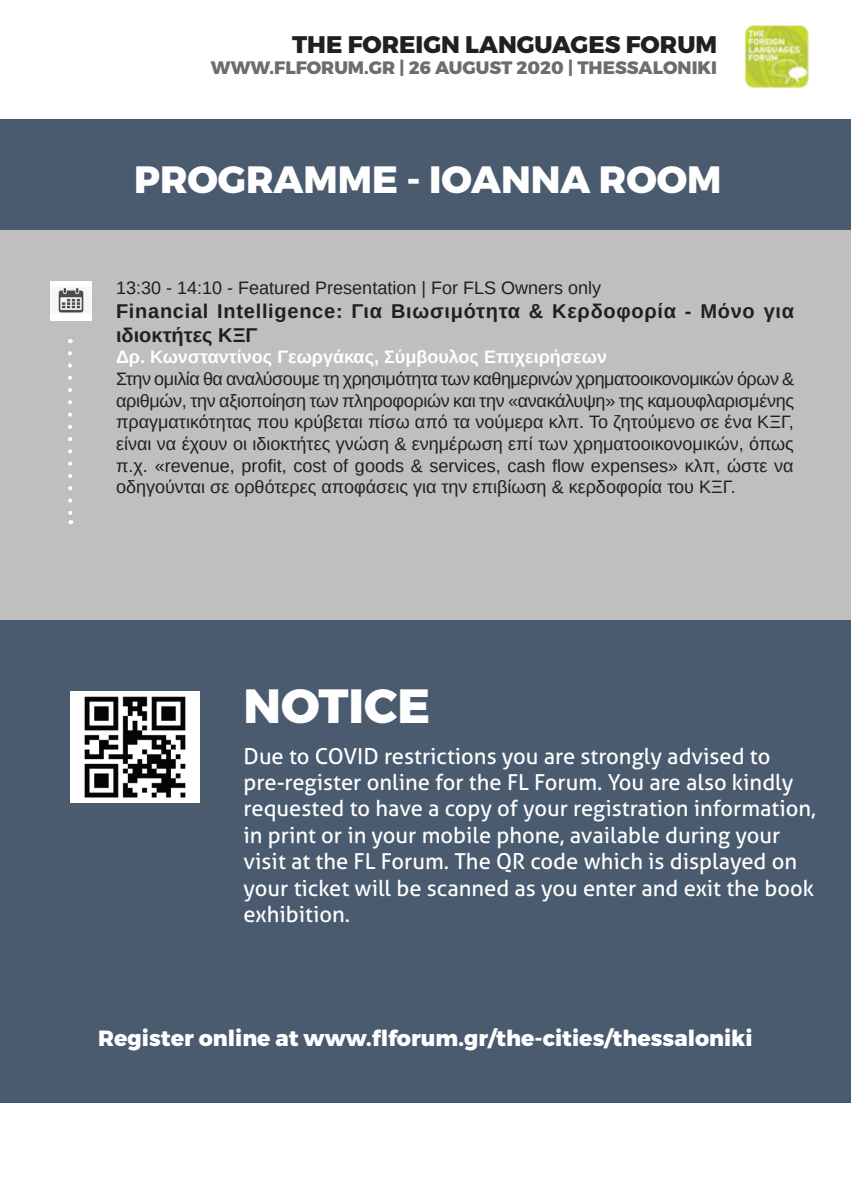
<style>
.page{position:relative;width:851px;height:1191px;background:#fff}
.page>*{position:absolute;margin:0;border:0;box-sizing:border-box;transform-origin:0 0}
.t1{font:800 48px "Montserrat";color:#fff}
.t2{font:800 38px "Montserrat";color:#fff}
.t3{font:800 24px "Montserrat";color:#231f20}
.t4{font:22px/26.4px "Aller";color:#fff}
.t5{font:800 22px "Montserrat";color:#fff}
.t6{font:700 20px/24px "Arimo";letter-spacing:.035em;color:#231f20}
.t7{font:18px/21.6px "Arimo";color:#231f20;text-align:justify}
.t8{font:700 18px "Arimo";color:#fff}
.t9{font:800 18px "Montserrat";color:#6c6d70}
</style>
<div class="page">
<img style="left:744px;top:25px;width:65px;height:63px">
<div style="left:0;top:229px;width:850px;height:391px;background:#c0bfbf"></div>
<div style="left:0;top:119px;width:850px;height:110px;background:#4a5b6f"></div>
<div style="left:0;top:620px;width:850px;height:483px;background:#4a5b6f"></div>
<img style="left:71px;top:692px;width:129px;height:110px">
<div style="left:50px;top:281px;width:42px;height:39px;background:#fff"></div>
<img style="left:50px;top:288px;width:42px;height:25px">
<svg style="left:68px;top:353px;width:4px;height:171px"></svg>
<h3 class="t3" style="left:292px;top:29px;width:426px">THE FOREIGN LANGUAGES FORUM</h3>
<p class="t9" style="left:211px;top:57px;width:507px">WWW.FLFORUM.GR | 26 AUGUST 2020 | THESSALONIKI</p>
<h2 class="t2" style="left:134px;top:156px;width:588px">PROGRAMME - IOANNA ROOM</h2>
<p class="t7" style="left:116px;top:277px;width:486px">13:30 - 14:10 - Featured Presentation | For FLS Owners only</p>
<p class="t6" style="left:116px;top:299px;width:679px">Financial Intelligence: Για Βιωσιμότητα &amp; Κερδοφορία - Μόνο για ιδιοκτήτες ΚΞΓ</p>
<p class="t8" style="left:116px;top:345px;width:492px">Δρ. Κωνσταντίνος Γεωργάκας, Σύμβουλος Επιχειρήσεων</p>
<p class="t7" style="left:116px;top:368px;width:679px">Στην ομιλία θα αναλύσουμε τη χρησιμότητα των καθημερινών χρηματοοικονομικών όρων &amp; αριθμών, την αξιοποίηση των πληροφοριών και την «ανακάλυψη» της καμουφλαρισμένης πραγματικότητας που κρύβεται πίσω από τα νούμερα κλπ. Το ζητούμενο σε ένα ΚΞΓ, είναι να έχουν οι ιδιοκτήτες γνώση &amp; ενημέρωση επί των χρηματοοικονομικών, όπως π.χ. «revenue, profit, cost of goods &amp; services, cash flow expenses» κλπ, ώστε να οδηγούνται σε ορθότερες αποφάσεις για την επιβίωση &amp; κερδοφορία του ΚΞΓ.</p>
<h1 class="t1" style="left:243px;top:676px;width:188px">NOTICE</h1>
<p class="t4" style="left:243px;top:742px;width:573px">Due to COVID restrictions you are strongly advised to pre-register online for the FL Forum. You are also kindly requested to have a copy of your registration information, in print or in your mobile phone, available during your visit at the FL Forum. The QR code which is displayed on your ticket will be scanned as you enter and exit the book exhibition.</p>
<p class="t5" style="left:98px;top:1024px;width:655px">Register online at www.flforum.gr/the-cities/thessaloniki</p>
</div>
